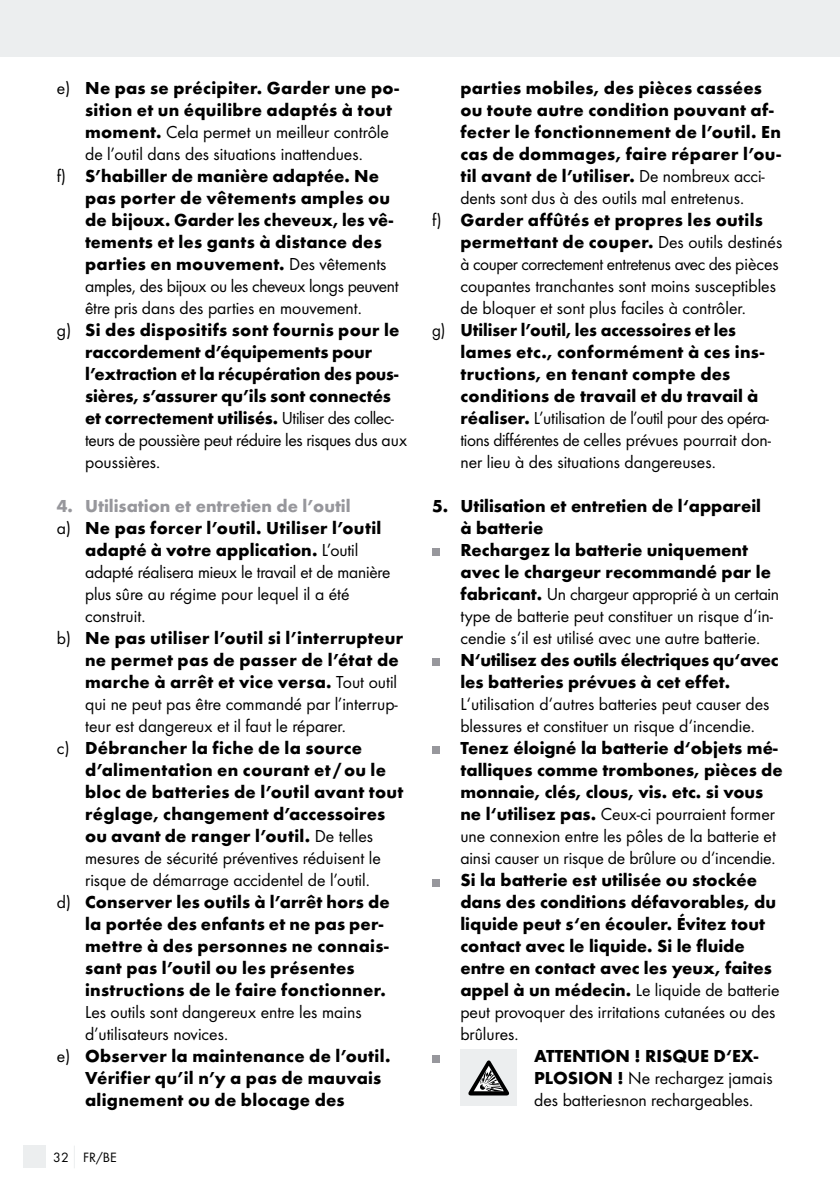
<style>
.page{position:relative;width:840px;height:1191px;background:#fff}
.page>*{position:absolute;margin:0;border:0;box-sizing:border-box;transform-origin:0 0}
.t1{font:700 18px/22px "Futura";letter-spacing:.01em;color:#000}
.t2{font:18px/22px "Futura Boo";color:#000}
.t3{font:700 18px/22px "Futura";letter-spacing:.01em;color:#000;scale:.96 1}
.t4{font:18px/22px "Futura Boo";letter-spacing:-.02em;color:#000}
.t5{font:700 18px/22px "Futura";letter-spacing:-.02em;color:#000}
.t6{font:18px/22px "Futura Boo";letter-spacing:-.025em;color:#000}
.t7{font:700 18px "Futura";color:#97979c}
.t8{font:14px "Futura Boo";color:#000}
.s1{font-family:"Futura Boo";font-weight:400}
.s2{font-family:"Futura";font-weight:700}
</style>
<div class="page">
<div style="left:0;top:0;width:839px;height:57px;background:#eceeef"></div>
<div style="left:23px;top:1145px;width:22px;height:23px;background:#eceeef"></div>
<svg style="left:74px;top:1146px;width:1px;height:22px"></svg>
<div style="left:432px;top:548px;width:7px;height:8px;background:#97979c"></div>
<div style="left:432px;top:658px;width:7px;height:8px;background:#97979c"></div>
<div style="left:432px;top:746px;width:7px;height:8px;background:#97979c"></div>
<div style="left:432px;top:878px;width:7px;height:8px;background:#97979c"></div>
<div style="left:432px;top:1054px;width:7px;height:8px;background:#97979c"></div>
<div style="left:460px;top:1049px;width:57px;height:57px;background:#eceeef"></div>
<svg style="left:468px;top:1060px;width:40px;height:35px"></svg>
<p class="t1" style="left:85px;top:77px;width:315px;text-indent:-28px"><span class="s1">e)</span> Ne pas se précipiter. Garder une po&shy;sition et un équilibre adaptés à tout</p>
<p class="t2" style="left:85px;top:121px;width:305px"><span class="s2">moment.</span> Cela permet un meilleur contrôle de l’outil dans des situations inattendues.</p>
<p class="t1" style="left:85px;top:165px;width:309px;text-indent:-28px"><span class="s1">f)</span> S’habiller de manière adaptée. Ne pas porter de vêtements amples ou de bijoux. Garder les cheveux, les vê&shy;tements et les gants à distance des parties en mouvement. <span class="s1">Des vêtements</span></p>
<p class="t4" style="left:85px;top:275px;width:315px">amples, des bijoux ou les cheveux longs peuvent être pris dans des parties en mouvement.</p>
<p class="t1" style="left:85px;top:319px;width:315px;text-indent:-28px"><span class="s1">g)</span> Si des dispositifs sont fournis pour le raccordement d’équipements pour l’extraction et la récupération des pous&shy;sières, s’assurer qu’ils sont connectés et correctement utilisés. <span class="s1">Utiliser des collec-</span></p>
<p class="t6" style="left:85px;top:429px;width:323px">teurs de poussière peut réduire les risques dus aux poussières.</p>
<p class="t7" style="left:57px;top:495px;width:295px">4. Utilisation et entretien de l’outil</p>
<p class="t1" style="left:57px;top:517px;width:326px"><span class="s1">a)</span> Ne pas forcer l’outil. Utiliser l’outil</p>
<p class="t1" style="left:85px;top:539px;width:274px">adapté à votre application. <span class="s1">L’outil</span></p>
<p class="t2" style="left:85px;top:561px;width:307px">adapté réalisera mieux le travail et de manière plus sûre au régime pour lequel il a été construit.</p>
<p class="t1" style="left:85px;top:627px;width:319px;text-indent:-28px"><span class="s1">b)</span> Ne pas utiliser l’outil si l’interrupteur ne permet pas de passer de l’état de marche à arrêt et vice versa. <span class="s1">Tout outil</span></p>
<p class="t2" style="left:85px;top:693px;width:314px">qui ne peut pas être commandé par l’interrup&shy;teur est dangereux et il faut le réparer.</p>
<p class="t1" style="left:85px;top:737px;width:320px;text-indent:-28px"><span class="s1">c)</span> Débrancher la fiche de la source d’alimentation en courant et/ou le bloc de batteries de l’outil avant tout réglage, changement d’accessoires ou avant de ranger l’outil. <span class="s1">De telles</span></p>
<p class="t2" style="left:85px;top:847px;width:297px">mesures de sécurité préventives réduisent le risque de démarrage accidentel de l’outil.</p>
<p class="t1" style="left:85px;top:891px;width:306px;text-indent:-28px"><span class="s1">d)</span> Conserver les outils à l’arrêt hors de la portée des enfants et ne pas per&shy;mettre à des personnes ne connais&shy;sant pas l’outil ou les présentes instructions de le faire fonctionner.</p>
<p class="t2" style="left:85px;top:1001px;width:278px">Les outils sont dangereux entre les mains d’utilisateurs novices.</p>
<p class="t1" style="left:85px;top:1045px;width:307px;text-indent:-28px"><span class="s1">e)</span> Observer la maintenance de l’outil.<br>Vérifier qu’il n’y a pas de mauvais alignement ou de blocage des</p>
<p class="t8" style="left:53px;top:1149px;width:65px">32 FR/BE</p>
<p class="t1" style="left:460px;top:77px;width:322px">parties mobiles, des pièces cassées ou toute autre condition pouvant af&shy;fecter le fonctionnement de l’outil. En cas de dommages, faire réparer l’ou&shy;til avant de l’utiliser. <span class="s1">De nombreux acci-</span></p>
<p class="t2" style="left:460px;top:187px;width:285px">dents sont dus à des outils mal entretenus.</p>
<p class="t1" style="left:460px;top:209px;width:323px;text-indent:-28px"><span class="s1">f)</span> Garder affûtés et propres les outils permettant de couper. <span class="s1">Des outils destinés</span></p>
<p class="t2" style="left:460px;top:253px;width:320px">à couper correctement entretenus avec des pièces coupantes tranchantes sont moins susceptibles de bloquer et sont plus faciles à contrôler.</p>
<p class="t3" style="left:460px;top:319px;width:318px;text-indent:-28px"><span class="s1">g)</span> Utiliser l’outil, les accessoires et les lames etc., conformément à ces ins&shy;tructions, en tenant compte des conditions de travail et du travail à</p>
<p class="t2" style="left:460px;top:407px;width:312px"><span class="s2">réaliser.</span> L’utilisation de l’outil pour des opéra&shy;tions différentes de celles prévues pourrait don&shy;ner lieu à des situations dangereuses.</p>
<p class="t1" style="left:460px;top:495px;width:312px;text-indent:-28px">5. Utilisation et entretien de l‘appareil à batterie<br>Rechargez la batterie uniquement avec le chargeur recommandé par le</p>
<p class="t2" style="left:460px;top:583px;width:320px"><span class="s2">fabricant.</span> Un chargeur approprié à un certain type de batterie peut constituer un risque d‘in&shy;cendie s‘il est utilisé avec une autre batterie.</p>
<p class="t5" style="left:460px;top:649px;width:319px">N‘utilisez des outils électriques qu‘avec les batteries prévues à cet effet.</p>
<p class="t2" style="left:460px;top:693px;width:310px">L‘utilisation d‘autres batteries peut causer des blessures et constituer un risque d‘incendie.</p>
<p class="t1" style="left:460px;top:737px;width:324px">Tenez éloigné la batterie d‘objets mé&shy;talliques comme trombones, pièces de monnaie, clés, clous, vis. etc. si vous</p>
<p class="t2" style="left:460px;top:803px;width:317px;text-align:justify"><span class="s2">ne l‘utilisez pas.</span> Ceux-ci pourraient former une connexion entre les pôles de la batterie et ainsi causer un risque de brûlure ou d‘incendie.</p>
<p class="t1" style="left:460px;top:869px;width:317px">Si la batterie est utilisée ou stockée dans des conditions défavorables, du liquide peut s‘en écouler. Évitez tout contact avec le liquide. Si le fluide entre en contact avec les yeux, faites</p>
<p class="t2" style="left:460px;top:979px;width:320px"><span class="s2">appel à un médecin.</span> Le liquide de batterie peut provoquer des irritations cutanées ou des brûlures.</p>
<p class="t1" style="left:534px;top:1045px;width:225px">ATTENTION ! RISQUE D‘EX-</p>
<p class="t2" style="left:534px;top:1067px;width:240px"><span class="s2">PLOSION !</span> Ne rechargez jamais des batteriesnon rechargeables.</p>
</div>
